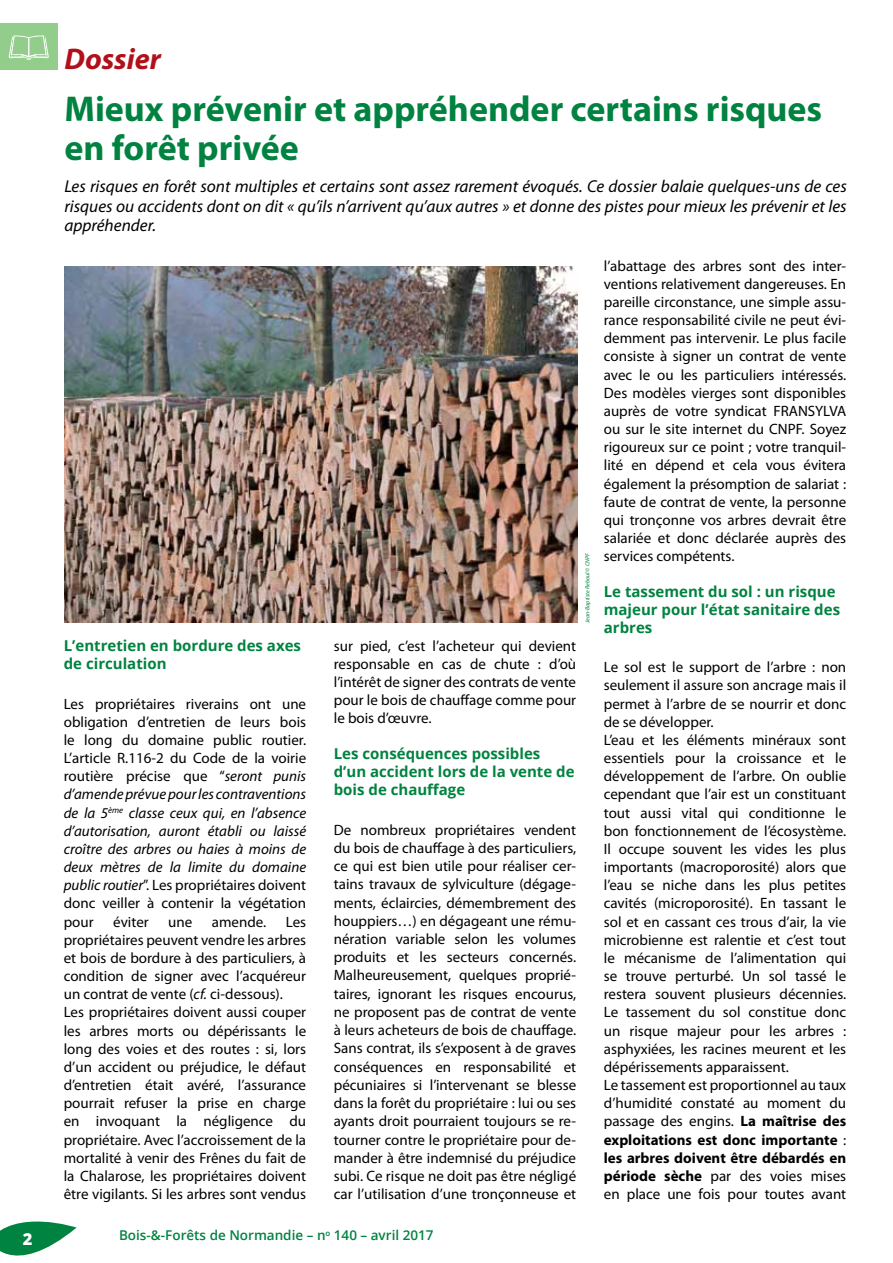
<style>
.page{position:relative;width:893px;height:1263px;background:#fff}
.page>*{position:absolute;margin:0;border:0;box-sizing:border-box;transform-origin:0 0}
.t1{font:700 36px/39px "Myriad Pro";color:#008340}
.t2{font:italic 700 30px "Myriad Pro";color:#b1101b}
.t3{font:italic 17.25px/19.5px "Myriad Pro";color:#000;text-align:justify}
.t4{font:800 16.5px "Open Sans";color:#fff}
.t5{font:15px/18.1px "Myriad Pro";color:#000;text-align:justify}
.t6{font:700 15px/18.1px "Open Sans";color:#008340}
.t7{font:600 13.5px "Open Sans";color:#008340}
.t8{font:italic 6px "Myriad Pro";color:#008340}
.s1{font-style:italic}
.s2{font-weight:700}
</style>
<div class="page">
<svg style="left:0;top:1221px;width:77px;height:35px"></svg>
<img style="left:65px;top:267px;width:512px;height:355px">
<div style="left:0;top:23px;width:58px;height:47px;background:#92cd8b"></div>
<svg style="left:9px;top:35px;width:40px;height:24px"></svg>
<p class="t4" style="left:23px;top:1226px;width:11px">2</p>
<h2 class="t2" style="left:64px;top:40px;width:98px">Dossier</h2>
<h1 class="t1" style="left:64px;top:88px;width:759px">Mieux prévenir et appréhender certains risques en forêt privée</h1>
<p class="t3" style="left:64px;top:176px;width:784px">Les risques en forêt sont multiples et certains sont assez rarement évoqués. Ce dossier balaie quelques-uns de ces risques ou accidents dont on dit « qu’ils n’arrivent qu’aux autres » et donne des pistes pour mieux les prévenir et les appréhender.</p>
<p class="t6" style="left:64px;top:636px;width:239px">L’entretien en bordure des axes de circulation</p>
<p class="t5" style="left:64px;top:694px;width:244px">Les propriétaires riverains ont une obligation d’entretien de leurs bois le long du domaine public routier.<br>L’article R.116-2 du Code de la voirie routière précise que “<span class="s1">seront punis d’amende prévue pour les contraventions de la 5</span><sup>ème</sup> <span class="s1">classe ceux qui, en l’absence d’autorisation, auront établi ou laissé croître des arbres ou haies à moins de deux mètres de la limite du domaine public routier</span>”. Les propriétaires doivent donc veiller à contenir la végétation pour</p>
<p class="t5" style="left:113px;top:912px;width:37px">éviter</p>
<p class="t5" style="left:168px;top:912px;width:26px">une</p>
<p class="t5" style="left:212px;top:912px;width:56px">amende.</p>
<p class="t5" style="left:64px;top:912px;width:244px;text-align:left;text-indent:222px">Les propriétaires peuvent vendre les arbres et bois de bordure à des particuliers, à condition de signer avec l’acquéreur un contrat de vente (<span class="s1">cf.</span> ci-dessous).<br>Les propriétaires doivent aussi couper les arbres morts ou dépérissants le long des voies et des routes : si, lors d’un accident ou préjudice, le défaut d’entretien était avéré, l’assurance pourrait refuser la prise en charge en invoquant la négligence du propriétaire. Avec l’accroissement de la mortalité à venir des Frênes du fait de la Chalarose, les propriétaires doivent être vigilants. Si les arbres sont vendus</p>
<p class="t5" style="left:334px;top:636px;width:244px">sur pied, c’est l’acheteur qui devient responsable en cas de chute : d’où l’intérêt de signer des contrats de vente pour le bois de chauffage comme pour le bois d’œuvre.</p>
<p class="t6" style="left:334px;top:744px;width:242px">Les conséquences possibles d’un accident lors de la vente de bois de chauffage</p>
<p class="t5" style="left:334px;top:820px;width:244px">De nombreux propriétaires vendent du bois de chauffage à des particuliers, ce qui est bien utile pour réaliser cer&shy;tains travaux de sylviculture (dégage&shy;ments, éclaircies, démembrement des houppiers…) en dégageant une rému&shy;nération variable selon les volumes produits et les secteurs concernés.<br>Malheureusement, quelques proprié&shy;taires, ignorant les risques encourus, ne proposent pas de contrat de vente à leurs acheteurs de bois de chauffage.<br>Sans contrat, ils s’exposent à de graves conséquences en responsabilité et pécuniaires si l’intervenant se blesse dans la forêt du propriétaire : lui ou ses ayants droit pourraient toujours se re&shy;tourner contre le propriétaire pour de&shy;mander à être indemnisé du préjudice subi. Ce risque ne doit pas être négligé car l’utilisation d’une tronçonneuse et</p>
<p class="t8" style="left:584px;top:623px;width:71px;rotate:-90deg">Jean-Baptiste Reboul © CNPF</p>
<p class="t7" style="left:119px;top:1226px;width:316px">Bois-&amp;-Forêts de Normandie – n<sup>o</sup> 140 – avril 2017</p>
<p class="t5" style="left:604px;top:256px;width:244px">l’abattage des arbres sont des inter&shy;ventions relativement dangereuses. En pareille circonstance, une simple assu&shy;rance responsabilité civile ne peut évi&shy;demment pas intervenir. Le plus facile consiste à signer un contrat de vente avec le ou les particuliers intéressés.<br>Des modèles vierges sont disponibles auprès de votre syndicat FRANSYLVA ou sur le site internet du CNPF. Soyez rigoureux sur ce point ; votre tranquil&shy;lité en dépend et cela vous évitera également la présomption de salariat : faute de contrat de vente, la personne qui tronçonne vos arbres devrait être salariée et donc déclarée auprès des services compétents.</p>
<p class="t6" style="left:604px;top:582px;width:238px">Le tassement du sol : un risque majeur pour l’état sanitaire des arbres</p>
<p class="t5" style="left:604px;top:658px;width:244px;text-align:left">Le sol est le support de l’arbre : non seulement il assure son ancrage mais il permet à l’arbre de se nourrir et donc de se développer.<br>L’eau et les éléments minéraux sont essentiels pour la croissance et le développement de l’arbre. On oublie cependant que l’air est un constituant tout aussi vital qui conditionne le bon fonctionnement de l’écosystème.<br>Il occupe souvent les vides les plus importants (macroporosité) alors que l’eau se niche dans les plus petites cavités (microporosité). En tassant le sol et en cassant ces trous d’air, la vie microbienne est ralentie et c’est tout le mécanisme de l’alimentation qui se trouve perturbé. Un sol tassé le restera souvent plusieurs décennies.<br>Le tassement du sol constitue donc un risque majeur pour les arbres : asphyxiées, les racines meurent et les dépérissements apparaissent.<br>Le tassement est proportionnel au taux d’humidité constaté au moment du passage des engins. <span class="s2">La maîtrise des exploitations est donc importante</span> : <span class="s2">les arbres doivent être débardés en période sèche</span> par des voies mises en place une fois pour toutes avant</p>
</div>
